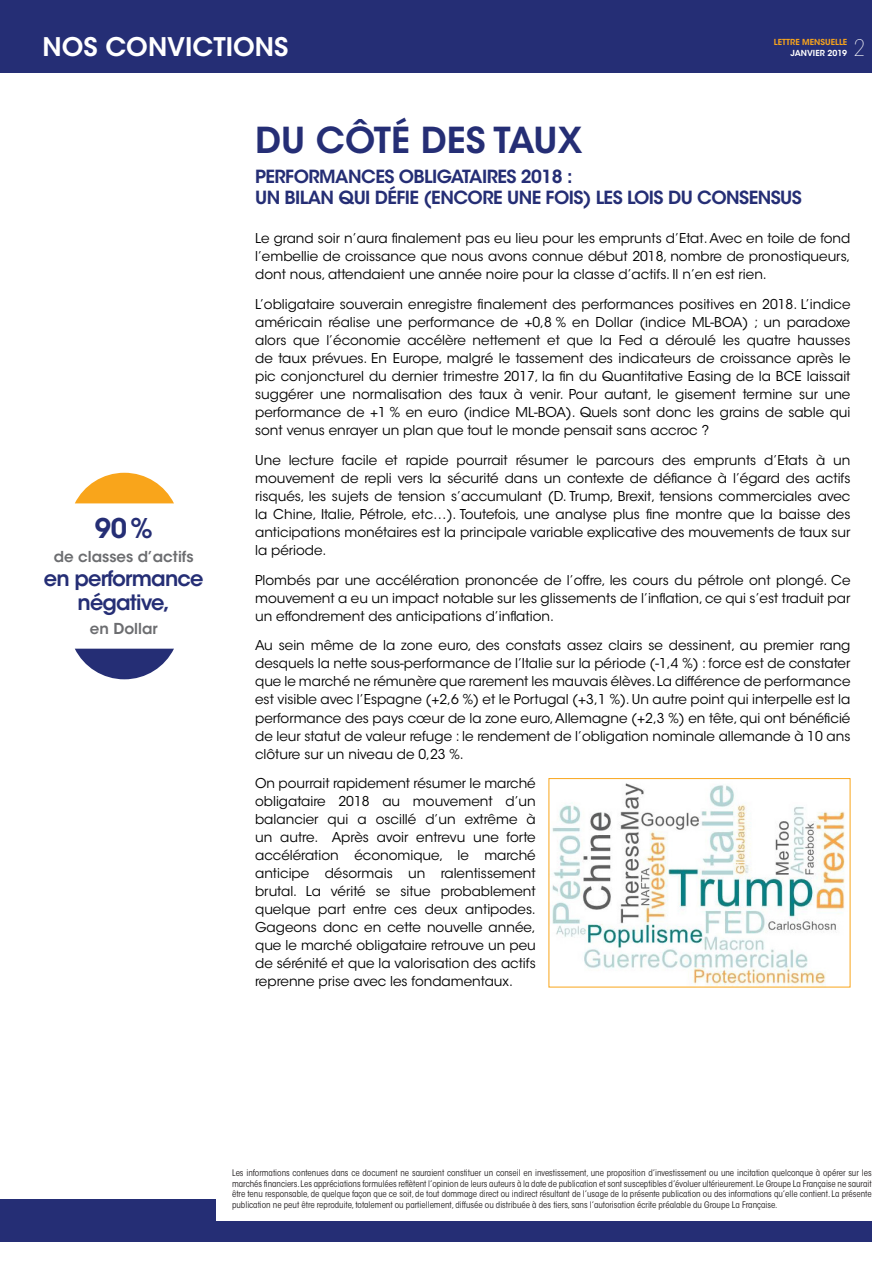
<style>
.page{position:relative;width:893px;height:1263px;background:#fff}
.page>*{position:absolute;margin:0;border:0;box-sizing:border-box;transform-origin:0 0}
.t1{font:600 35.55px "ITC Avant Garde Std";color:#252e75}
.t2{font:600 27px "ITC Avant Garde Std";color:#252e75}
.t3{font:600 25.5px "ITC Avant Garde Std";color:#fff}
.t4{font:200 condensed 22.5px "ITC Avant Garde Std";color:#fff}
.t5{font:600 21px/24px "ITC Avant Garde Std";letter-spacing:-.04em;color:#252e75;text-align:center}
.t6{font:600 18px/21px "ITC Avant Garde Std";letter-spacing:-.03em;color:#252e75}
.t7{font:600 15px "ITC Avant Garde Std";color:#6c6d70}
.List_Paragraph{font:13.5px/18px "ITC Avant Garde Std";color:#000;text-align:justify}
.t8{font:condensed 9px/10.5px "ITC Avant Garde Std";color:#231f20;text-align:justify}
.t9{font:600 8.25px "ITC Avant Garde Std";color:#f9a51b}
.t10{font:600 8.25px "ITC Avant Garde Std";color:#fff}
</style>
<div class="page">
<div style="left:0;top:0;width:872px;height:72px;background:#252e75"></div>
<div style="left:0;top:1199px;width:872px;height:43px;background:#252e75"></div>
<div style="left:217px;top:1189px;width:676px;height:31px;background:#fff"></div>
<svg style="left:75px;top:649px;width:99px;height:30px"></svg>
<svg style="left:75px;top:473px;width:99px;height:30px"></svg>
<img style="left:552px;top:783px;width:293px;height:202px">
<p class="t3" style="left:43px;top:31px;width:247px">NOS CONVICTIONS</p>
<p class="t10" style="left:791px;top:48px;width:58px">JANVIER 2019</p>
<p class="t4" style="left:854px;top:35px;width:13px">2</p>
<p class="t9" style="left:774px;top:37px;width:75px">LETTRE MENSUELLE</p>
<p class="t2" style="left:95px;top:511px;width:60px">90%</p>
<p class="t7" style="left:54px;top:547px;width:141px">de classes d’actifs</p>
<p class="t5" style="left:44px;top:566px;width:161px">en performance négative,</p>
<p class="t7" style="left:90px;top:619px;width:69px">en Dollar</p>
<p class="t1" style="left:255px;top:118px;width:329px">DU CÔTÉ DES TAUX</p>
<p class="t6" style="left:255px;top:166px;width:548px">PERFORMANCES OBLIGATAIRES 2018 :<br>UN BILAN QUI DÉFIE (ENCORE UNE FOIS) LES LOIS DU CONSENSUS</p>
<p class="List_Paragraph" style="left:255px;top:229px;width:597px">Le grand soir n’aura finalement pas eu lieu pour les emprunts d’Etat. Avec en toile de fond l’embellie de croissance que nous avons connue début 2018, nombre de pronostiqueurs, dont nous, attendaient une année noire pour la classe d’actifs. Il n’en est rien.</p>
<p class="List_Paragraph" style="left:255px;top:295px;width:597px">L’obligataire souverain enregistre finalement des performances positives en 2018. L’indice américain réalise une performance de +0,8 % en Dollar (indice ML-BOA) ; un paradoxe alors que l’économie accélère nettement et que la Fed a déroulé les quatre hausses de taux prévues. En Europe, malgré le tassement des indicateurs de croissance après le pic conjoncturel du dernier trimestre 2017, la fin du Quantitative Easing de la BCE laissait suggérer une normalisation des taux à venir. Pour autant, le gisement termine sur une performance de +1 % en euro (indice ML-BOA). Quels sont donc les grains de sable qui sont venus enrayer un plan que tout le monde pensait sans accroc ?</p>
<p class="List_Paragraph" style="left:255px;top:451px;width:597px">Une lecture facile et rapide pourrait résumer le parcours des emprunts d’Etats à un mouvement de repli vers la sécurité dans un contexte de défiance à l’égard des actifs risqués, les sujets de tension s’accumulant (D. Trump, Brexit, tensions commerciales avec la Chine, Italie, Pétrole, etc…). Toutefois, une analyse plus fine montre que la baisse des anticipations monétaires est la principale variable explicative des mouvements de taux sur la période.</p>
<p class="List_Paragraph" style="left:255px;top:571px;width:597px">Plombés par une accélération prononcée de l’offre, les cours du pétrole ont plongé. Ce mouvement a eu un impact notable sur les glissements de l’inflation, ce qui s’est traduit par un effondrement des anticipations d’inflation.</p>
<p class="List_Paragraph" style="left:255px;top:637px;width:597px">Au sein même de la zone euro, des constats assez clairs se dessinent, au premier rang desquels la nette sous-performance de l’Italie sur la période (-1,4 %) : force est de constater que le marché ne rémunère que rarement les mauvais élèves. La différence de performance est visible avec l’Espagne (+2,6 %) et le Portugal (+3,1 %). Un autre point qui interpelle est la performance des pays cœur de la zone euro, Allemagne (+2,3 %) en tête, qui ont bénéficié de leur statut de valeur refuge : le rendement de l’obligation nominale allemande à 10 ans clôture sur un niveau de 0,23 %.</p>
<p class="List_Paragraph" style="left:255px;top:775px;width:282px">On pourrait rapidement résumer le marché obligataire 2018 au mouvement d’un balancier qui a oscillé d’un extrême à un autre. Après avoir entrevu une forte accélération économique, le marché anticipe désormais un ralentissement brutal. La vérité se situe probablement quelque part entre ces deux antipodes.<br>Gageons donc en cette nouvelle année, que le marché obligataire retrouve un peu de sérénité et que la valorisation des actifs reprenne prise avec les fondamentaux.</p>
<p class="t8" style="left:232px;top:1168px;width:641px">Les informations contenues dans ce document ne sauraient constituer un conseil en investissement, une proposition d’investissement ou une incitation quelconque à opérer sur les marchés financiers. Les appréciations formulées reflètent l’opinion de leurs auteurs à la date de publication et sont susceptibles d’évoluer ultérieurement. Le Groupe La Française ne saurait être tenu responsable, de quelque façon que ce soit, de tout dommage direct ou indirect résultant de l’usage de la présente publication ou des informations qu’elle contient. La présente publication ne peut être reproduite, totalement ou partiellement, diffusée ou distribuée à des tiers, sans l’autorisation écrite préalable du Groupe La Française.</p>
</div>
